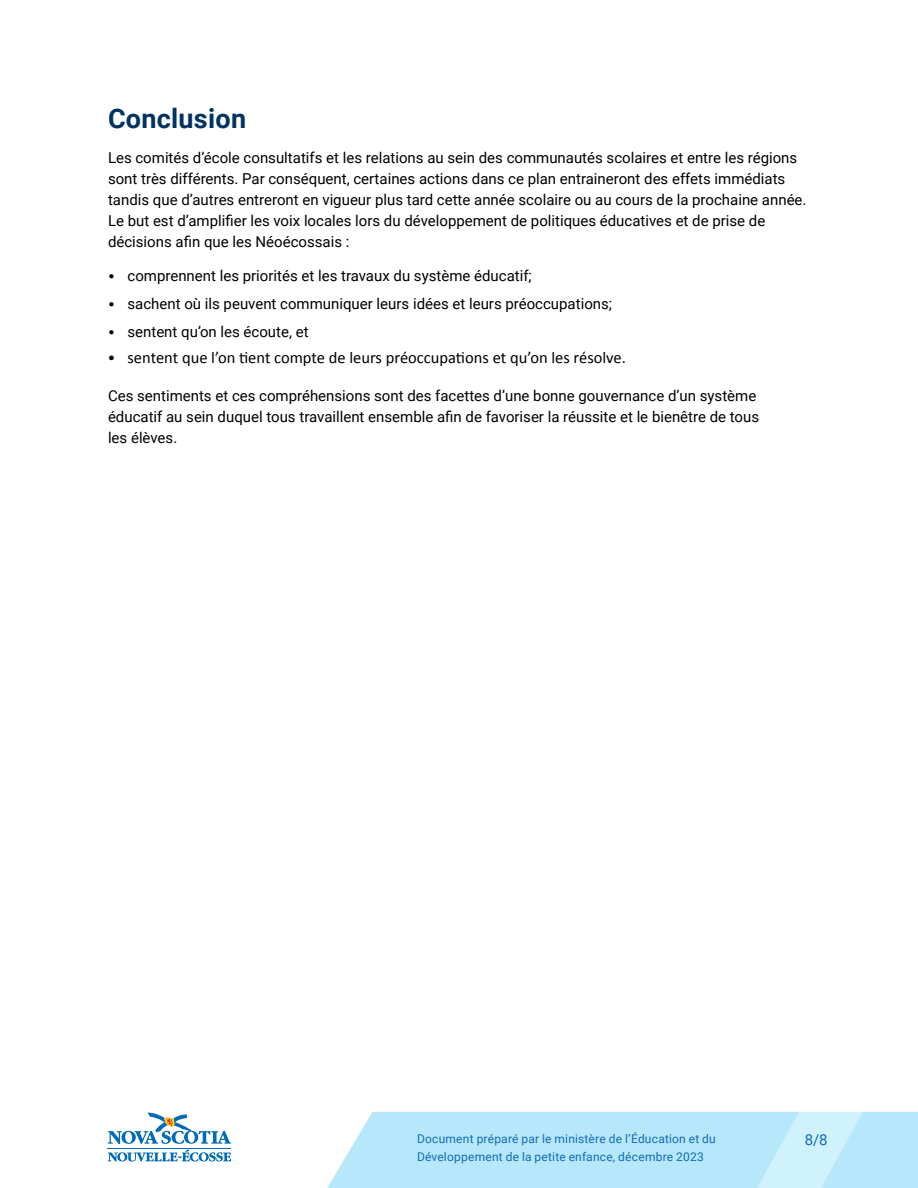
<style>
.page{position:relative;width:918px;height:1188px;background:#fff}
.page>*{position:absolute;margin:0;border:0;box-sizing:border-box;transform-origin:0 0}
.t1{font:700 27px "Roboto";letter-spacing:.01em;color:#003262}
.t2{font:16.5px "Calibri";color:#000}
.t3{font:15px/21px "Roboto";color:#000}
.t4{font:15px "Roboto";color:#136cb4}
.t5{font:12px "Roboto";letter-spacing:.015em;color:#136cb4}
.s1{font-family:"PT Serif"}
</style>
<div class="page">
<svg style="left:231px;top:1112px;width:687px;height:76px;fill:#b6e7fa"></svg>
<svg style="left:680px;top:1111px;width:199px;height:77px;background:#bfeafa"></svg>
<hr style="left:108px;top:1148px;width:123px;height:1px;background:#006bb7">
<svg style="left:108px;top:1112px;width:123px;height:32px"></svg>
<svg style="left:108px;top:1150px;width:123px;height:12px"></svg>
<h1 class="t1" style="left:108px;top:100px;width:140px">Conclusion</h1>
<p class="t3" style="left:108px;top:146px;width:700px">Les comités d’école consultatifs et les relations au sein des communautés scolaires et entre les régions sont très différents. Par conséquent, certaines actions dans ce plan entraineront des effets immédiats tandis que d’autres entreront en vigueur plus tard cette année scolaire ou au cours de la prochaine année.<br>Le but est d’amplifier les voix locales lors du développement de politiques éducatives et de prise de décisions afin que les Néoécossais :</p>
<p class="t3" style="left:108px;top:265px;width:425px"><span class="s1">•</span> comprennent les priorités et les travaux du système éducatif;</p>
<p class="t3" style="left:108px;top:293px;width:506px"><span class="s1">•</span> sachent où ils peuvent communiquer leurs idées et leurs préoccupations;</p>
<p class="t3" style="left:108px;top:320px;width:202px"><span class="s1">•</span> sentent qu’on les écoute, et</p>
<p class="t2" style="left:108px;top:346px;width:519px"><span class="s1">•</span> sentent que l’on tient compte de leurs préoccupations et qu’on les résolve.</p>
<p class="t3" style="left:108px;top:384px;width:653px">Ces sentiments et ces compréhensions sont des facettes d’une bonne gouvernance d’un système éducatif au sein duquel tous travaillent ensemble afin de favoriser la réussite et le bienêtre de tous les élèves.</p>
<p class="t5" style="left:417px;top:1130px;width:300px">Document préparé par le ministère de l’Éducation et du</p>
<p class="t4" style="left:805px;top:1129px;width:24px">8/8</p>
<p class="t5" style="left:417px;top:1148px;width:288px">Développement de la petite enfance, décembre 2023</p>
</div>
